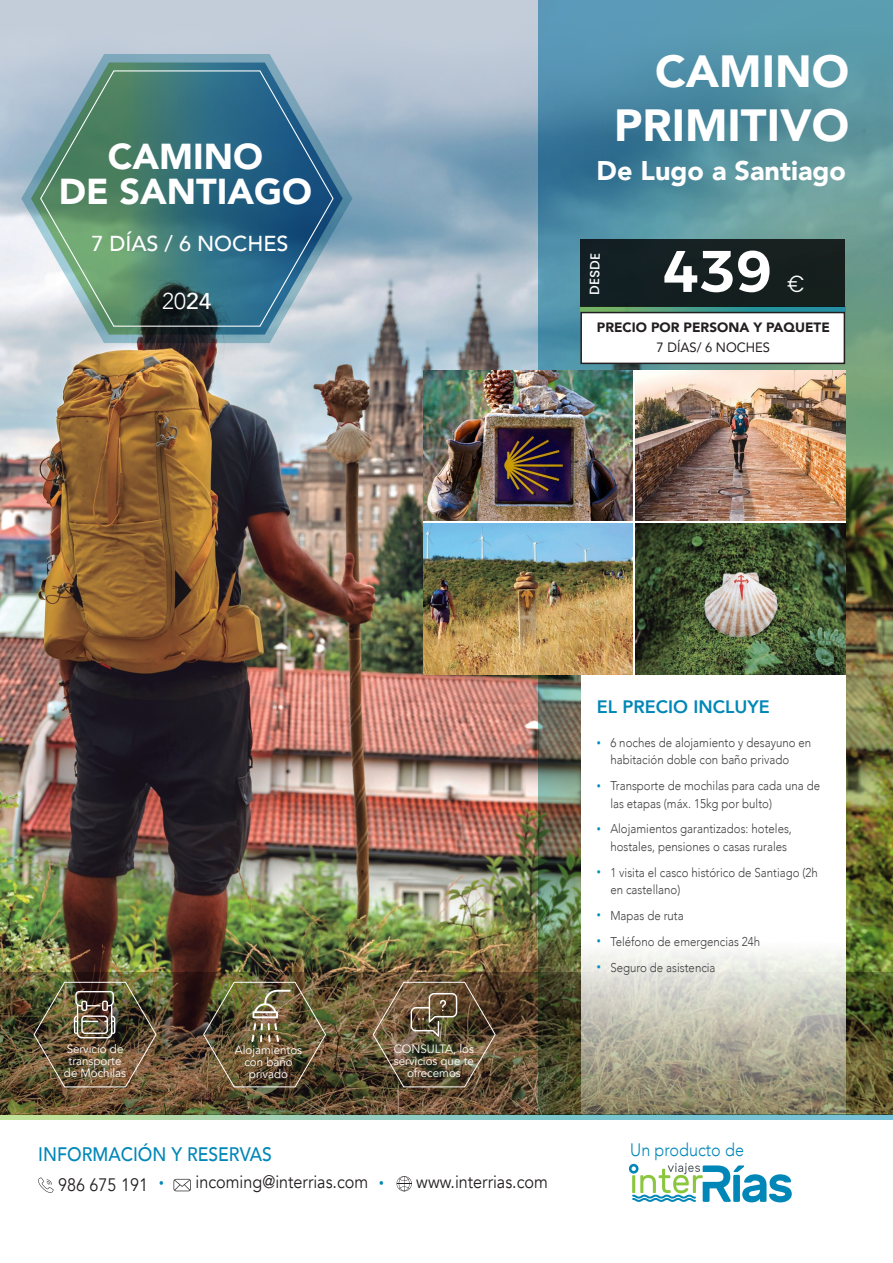
<style>
.page{position:relative;width:893px;height:1263px;background:#fff}
.page>*{position:absolute;margin:0;border:0;box-sizing:border-box;transform-origin:0 0}
.t1{font:58.5px "Alexandria";color:#fff}
._01_Título_del_circuito{font:900 45px/54px "Avenir";color:#fff;text-align:right}
._01_Título_del_circuito-2{font:900 36px/35px "Avenir";color:#fff;text-align:center}
._01_Título_del_circuito-3{font:900 27px "Avenir";color:#fff}
.t2{font:300 23.55px "Poppins";color:#fff;scale:.9 1}
._23_titulo_ok{font:300 22.8px "Avenir";color:#fff}
._01_Título_del_circuito-4{font:500 21.6px "Avenir";color:#fff}
.t3{font:500 19.5px "Avenir";color:#0087b8;scale:.9 1}
.t4{font:18px "Avenir";color:#231f20;scale:.9 1}
.t5{font:800 18px "Avenir";color:#0087b8}
.t6{font:300 18px "Avenir";color:#0087b8;scale:.9 1}
.t7{font:900 13.5px "Avenir";color:#231f20}
.t8{font:13.5px "Avenir";color:#231f20;scale:.96 1}
.t9{font:500 13.5px "Poppins";color:#fff}
.t10{font:300 12.75px/17.4px "Avenir";color:#3e3e3f;scale:.9 1}
.t11{font:12px/12px "Avenir";color:#fff;text-align:center;scale:.96 1}
.s1{font-weight:500}
.s2{font-size:34.5px;color:#0087b8}
.s3{font-size:9px;color:#008fbe}
</style>
<div class="page">
<img style="left:0;top:0;width:539px;height:972px">
<img style="left:0;top:972px;width:539px;height:142px">
<img style="left:539px;top:0;width:354px;height:1114px">
<svg style="left:581px;top:521px;width:264px;height:682px"></svg>
<svg style="left:0;top:1114px;width:893px;height:5px;background:#81b3a3"></svg>
<svg style="left:580px;top:307px;width:265px;height:5px"></svg>
<div style="left:580px;top:239px;width:265px;height:68px;background:#151f20"></div>
<div style="left:581px;top:313px;width:263px;height:50px;background:#fff"></div>
<div style="left:580px;top:312px;width:265px;height:52px;border:2px solid #231f20"></div>
<svg style="left:21px;top:54px;width:331px;height:289px;background:#a2b7c5"></svg>
<svg style="left:31px;top:63px;width:312px;height:272px;background:#8ca7b3"></svg>
<svg style="left:39px;top:69px;width:295px;height:258px;background:#528388"></svg>
<img style="left:33px;top:981px;width:124px;height:107px">
<img style="left:203px;top:981px;width:124px;height:107px">
<img style="left:372px;top:981px;width:124px;height:107px">
<svg style="left:38px;top:1177px;width:16px;height:16px"></svg>
<svg style="left:174px;top:1179px;width:17px;height:12px"></svg>
<svg style="left:397px;top:1176px;width:15px;height:15px"></svg>
<img style="left:423px;top:371px;width:210px;height:150px">
<img style="left:423px;top:524px;width:210px;height:150px">
<img style="left:636px;top:371px;width:209px;height:150px">
<img style="left:636px;top:524px;width:209px;height:150px">
<svg style="left:629px;top:1163px;width:163px;height:39px"></svg>
<p class="_01_Título_del_circuito-2" style="left:59px;top:138px;width:255px">CAMINO<br>DE SANTIAGO</p>
<p class="_01_Título_del_circuito-4" style="left:91px;top:225px;width:199px">7 DÍAS / 6 NOCHES</p>
<p class="_23_titulo_ok" style="left:162px;top:288px;width:51px">20<span class="s1">24</span></p>
<p class="_01_Título_del_circuito" style="left:614px;top:43px;width:236px">CAMINO<br>PRIMITIVO</p>
<p class="_01_Título_del_circuito-3" style="left:597px;top:147px;width:251px">De Lugo a Santiago</p>
<p class="t9" style="left:586px;top:294px;width:43px;rotate:-89deg">DESDE</p>
<p class="t1" style="left:664px;top:237px;width:110px">439</p>
<p class="t2" style="left:787px;top:267px;width:20px">€</p>
<p class="t7" style="left:597px;top:316px;width:234px">PRECIO POR PERSONA Y PAQUETE</p>
<p class="t8" style="left:657px;top:337px;width:120px">7 DÍAS/ 6 NOCHES</p>
<p class="t11" style="left:64px;top:1043px;width:66px">Servicio de transporte de Mochilas</p>
<p class="t11" style="left:235px;top:1044px;width:71px">Alojamientos con baño privado</p>
<p class="t11" style="left:394px;top:1043px;width:85px">CONSULTA, los servicios que te ofrecemos</p>
<p class="t3" style="left:38px;top:1138px;width:261px">INFORMACIÓN Y RESERVAS</p>
<p class="t4" style="left:58px;top:1174px;width:121px">986 675 191 <span class="s2">·</span></p>
<p class="t4" style="left:195px;top:1171px;width:393px">incoming@interrias.com <span class="s2">·</span> www.interrias.com</p>
<p class="t5" style="left:597px;top:692px;width:174px">EL PRECIO INCLUYE</p>
<p class="t10" style="left:610px;top:734px;width:225px;text-indent:-14px"><span class="s3">•</span> 6 noches de alojamiento y desayuno en habitación doble con baño privado</p>
<p class="t10" style="left:610px;top:777px;width:235px;text-indent:-14px"><span class="s3">•</span> Transporte de mochilas para cada una de las etapas (máx. 15kg por bulto)</p>
<p class="t10" style="left:610px;top:820px;width:203px;text-indent:-14px"><span class="s3">•</span> Alojamientos garantizados: hoteles, hostales, pensiones o casas rurales</p>
<p class="t10" style="left:610px;top:864px;width:232px;text-indent:-14px"><span class="s3">•</span> 1 visita el casco histórico de Santiago (2h en castellano)</p>
<p class="t10" style="left:597px;top:907px;width:98px"><span class="s3">•</span> Mapas de ruta</p>
<p class="t10" style="left:597px;top:933px;width:183px"><span class="s3">•</span> Teléfono de emergencias 24h</p>
<p class="t10" style="left:597px;top:959px;width:133px"><span class="s3">•</span> Seguro de asistencia</p>
<p class="t6" style="left:630px;top:1139px;width:128px">Un producto de</p>
</div>
